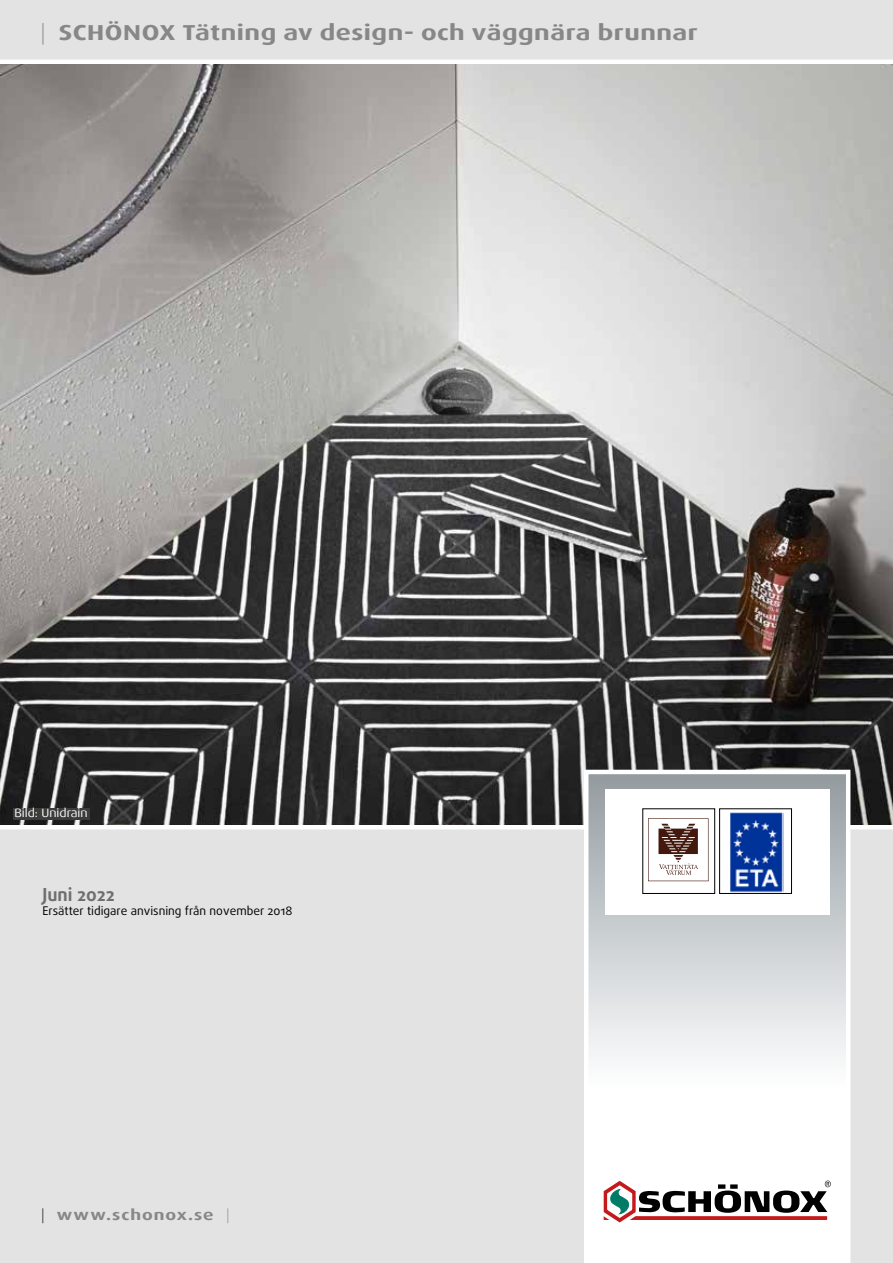
<style>
.page{position:relative;width:893px;height:1263px;background:#fff}
.page>*{position:absolute;margin:0;border:0;box-sizing:border-box;transform-origin:0 0}
.t1{font:700 21.6px "Dax Wide";letter-spacing:.02em;color:#878787;scale:1.11 1}
.t2{font:700 18px "Daxline Pro";color:#706f6f}
.t3{font:700 14.85px "Dax Wide";letter-spacing:.06em;color:#878787;scale:1.11 1}
.t4{font:12px "Daxline Pro";color:#000}
.t5{font:12px "Dax Wide";color:#fff}
.s1{font-family:"Daxline Pro";font-weight:100}
.s2{font-family:"Daxline Pro";font-weight:100;color:#000}
</style>
<div class="page">
<div style="left:0;top:827px;width:893px;height:436px;background:#e3e3e3"></div>
<div style="left:0;top:0;width:893px;height:64px;background:#e3e3e3"></div>
<hr style="left:0;top:825px;width:893px;height:4px;background:#fff">
<hr style="left:0;top:60px;width:893px;height:4px;background:#fff">
<img style="left:0;top:64px;width:893px;height:761px">
<svg style="left:582px;top:767px;width:271px;height:496px"></svg>
<div style="left:605px;top:789px;width:224px;height:126px;background:#fff"></div>
<svg style="left:648px;top:818px;width:60px;height:63px"></svg>
<div style="left:643px;top:809px;width:72px;height:85px;border:1px solid #000"></div>
<img style="left:730px;top:812px;width:54px;height:80px">
<div style="left:719px;top:809px;width:73px;height:85px;border:1px solid #000"></div>
<svg style="left:604px;top:1180px;width:227px;height:42px;background:#af9e9e"></svg>
<div style="left:13px;top:808px;width:76px;height:12px;background:#3c3c3b"></div>
<p class="t1" style="left:40px;top:20px;width:594px"><span class="s1">|</span> SCHÖNOX Tätning av design- och väggnära brunnar</p>
<p class="t5" style="left:14px;top:807px;width:75px">Bild: Unidrain</p>
<p class="t2" style="left:43px;top:882px;width:74px">Juni 2022</p>
<p class="t4" style="left:43px;top:903px;width:251px">Ersätter tidigare anvisning från november 2018</p>
<p class="t3" style="left:41px;top:1207px;width:172px"><span class="s2">|</span> www.schonox.se <span class="s1">|</span></p>
</div>
